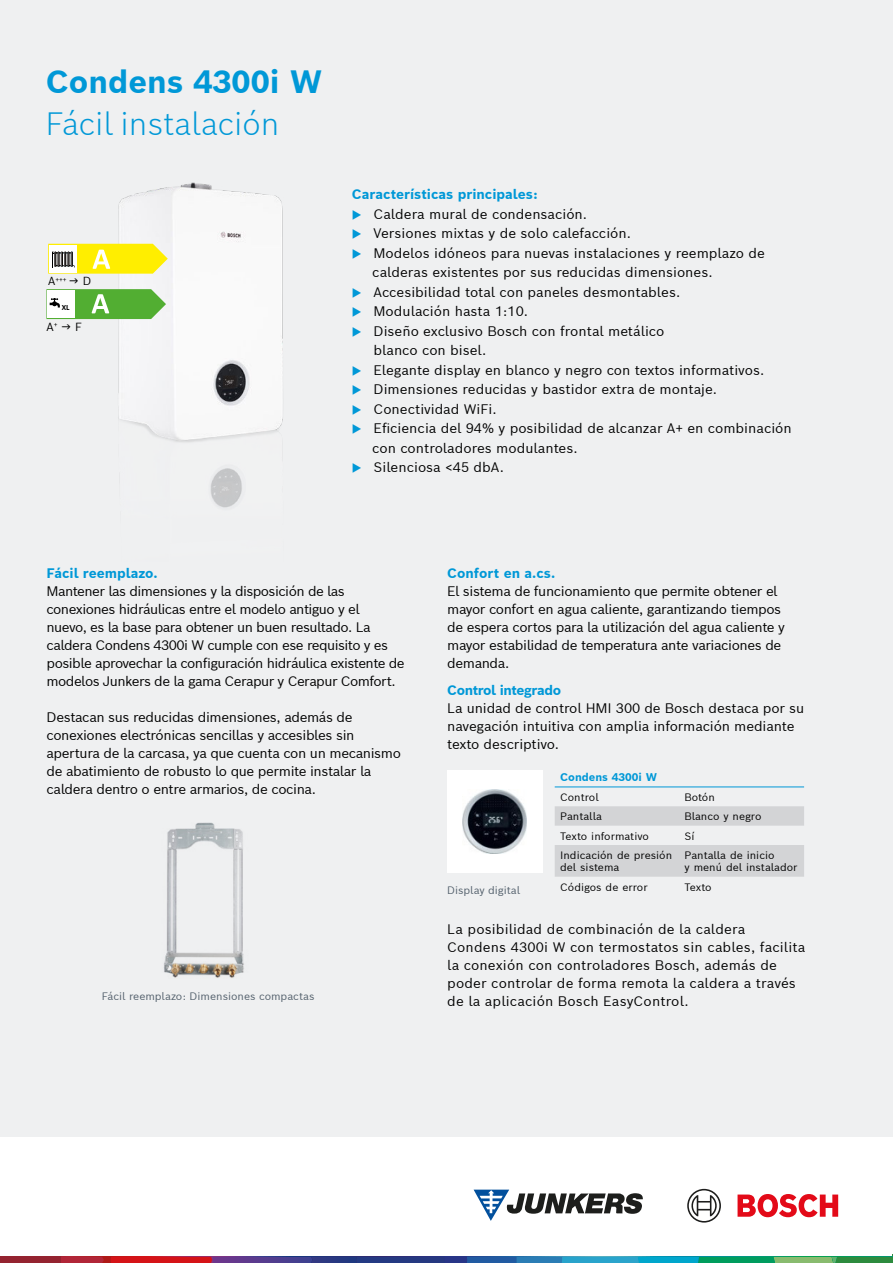
<style>
.page{position:relative;width:893px;height:1263px;background:#fff}
.page>*{position:absolute;margin:0;border:0;box-sizing:border-box;transform-origin:0 0}
.t1{font:300 31.5px "Bosch Sans";color:#0098d7}
.t2{font:700 31.5px "Bosch Sans";color:#0098d7}
.t3{font:13.5px/18px "Bosch Sans";letter-spacing:-.015em;color:#000}
.t4{font:13.5px/18px "Bosch Sans";letter-spacing:-.04em;color:#000}
.t5{font:13.5px/18px "Bosch Sans";letter-spacing:.01em;color:#000}
.t6{font:700 13.5px "Bosch Sans";color:#0098d7}
.t7{font:700 13.5px "Bosch Sans";letter-spacing:-.03em;color:#0098d7}
.t8{font:11.55px "Bosch Sans";color:#000}
.t9{font:11.4px "Bosch Sans";color:#000}
.t10{font:700 10.95px "Bosch Sans";color:#0098d7}
.t11{font:10.5px/12.3px "Bosch Sans";color:#000}
.t12{font:10.5px "Bosch Sans";color:#525f6b}
.t13{font:700 7.95px "Calibri";color:#000}
.t14{font:6.6px "Bosch Sans";color:#000}
.s1{font-size:11.4px}
.s2{color:#0098d7}
</style>
<div class="page">
<div style="left:0;top:0;width:893px;height:1137px;background:#eff0f1"></div>
<svg style="left:737px;top:1194px;width:101px;height:23px"></svg>
<svg style="left:474px;top:1189px;width:169px;height:32px"></svg>
<svg style="left:687px;top:1189px;width:34px;height:33px"></svg>
<img style="left:91px;top:182px;width:192px;height:326px">
<svg style="left:555px;top:806px;width:249px;height:71px"></svg>
<hr style="left:555px;top:786px;width:124px;height:1px;background:#0098d7">
<hr style="left:679px;top:786px;width:125px;height:1px;background:#0098d7">
<div style="left:447px;top:770px;width:95px;height:102px;background:#fff"></div>
<img style="left:463px;top:790px;width:64px;height:63px">
<img style="left:164px;top:822px;width:80px;height:156px">
<div style="left:0;top:1257px;width:60px;height:6px;background:#942330"></div>
<svg style="left:60px;top:1254px;width:833px;height:9px"></svg>
<svg style="left:46px;top:244px;width:122px;height:85px"></svg>
<h1 class="t2" style="left:46px;top:69px;width:278px">Condens 4300i W</h1>
<h1 class="t1" style="left:46px;top:106px;width:235px">Fácil instalación</h1>
<p class="t14" style="left:48px;top:275px;width:20px"><span class="s1">A</span>+++</p>
<p class="t9" style="left:83px;top:276px;width:10px">D</p>
<p class="t13" style="left:62px;top:303px;width:9px">XL</p>
<p class="t8" style="left:46px;top:322px;width:13px">A<sup>+</sup></p>
<p class="t8" style="left:75px;top:322px;width:8px">F</p>
<p class="t6" style="left:352px;top:189px;width:187px">Características principales:</p>
<p class="t3" style="left:352px;top:206px;width:237px"><span class="s2">◆</span> Caldera mural de condensación.</p>
<p class="t3" style="left:352px;top:225px;width:281px"><span class="s2">◆</span> Versiones mixtas y de solo calefacción.</p>
<p class="t3" style="left:372px;top:244px;width:394px;line-height:19.5px;text-indent:-20px"><span class="s2">◆</span> Modelos idóneos para nuevas instalaciones y reemplazo de calderas existentes por sus reducidas dimensiones.</p>
<p class="t3" style="left:352px;top:284px;width:330px"><span class="s2">◆</span> Accesibilidad total con paneles desmontables.</p>
<p class="t3" style="left:352px;top:303px;width:178px"><span class="s2">◆</span> Modulación hasta 1:10.</p>
<p class="t3" style="left:374px;top:322px;width:292px;line-height:19.5px;text-indent:-22px"><span class="s2">◆</span> Diseño exclusivo Bosch con frontal metálico blanco con bisel.</p>
<p class="t3" style="left:352px;top:362px;width:414px"><span class="s2">◆</span> Elegante display en blanco y negro con textos informativos.</p>
<p class="t3" style="left:352px;top:381px;width:367px"><span class="s2">◆</span> Dimensiones reducidas y bastidor extra de montaje.</p>
<p class="t3" style="left:352px;top:401px;width:146px"><span class="s2">◆</span> Conectividad WiFi.</p>
<p class="t3" style="left:372px;top:418px;width:421px;line-height:19.5px;text-indent:-20px"><span class="s2">◆</span> Eficiencia del 94% y posibilidad de alcanzar A+ en combinación con controladores modulantes.</p>
<p class="t3" style="left:352px;top:458px;width:154px"><span class="s2">◆</span> Silenciosa &lt;45 dbA.</p>
<p class="t6" style="left:47px;top:568px;width:113px">Fácil reemplazo.</p>
<p class="t4" style="left:47px;top:583px;width:360px">Mantener las dimensiones y la disposición de las conexiones hidráulicas entre el modelo antiguo y el<br>nuevo, es la base para obtener un buen resultado. La caldera Condens 4300i W cumple con ese requisito y es posible aprovechar la configuración hidráulica existente de modelos Junkers de la gama Cerapur y Cerapur Comfort.</p>
<p class="t3" style="left:47px;top:709px;width:356px">Destacan sus reducidas dimensiones, además de conexiones electrónicas sencillas y accesibles sin apertura de la carcasa, ya que cuenta con un mecanismo de abatimiento de robusto lo que permite instalar la caldera dentro o entre armarios, de cocina.</p>
<p class="t12" style="left:102px;top:992px;width:214px">Fácil reemplazo: Dimensiones compactas</p>
<p class="t6" style="left:447px;top:568px;width:110px">Confort en a.cs.</p>
<p class="t3" style="left:447px;top:582px;width:339px">El sistema de funcionamiento que permite obtener el mayor confort en agua caliente, garantizando tiempos de espera cortos para la utilización del agua caliente y mayor estabilidad de temperatura ante variaciones de demanda.</p>
<p class="t7" style="left:447px;top:684px;width:115px">Control integrado</p>
<p class="t3" style="left:447px;top:698px;width:358px">La unidad de control HMI 300 de Bosch destaca por su navegación intuitiva con amplia información mediante texto descriptivo.</p>
<p class="t10" style="left:560px;top:773px;width:98px">Condens 4300i W</p>
<p class="t11" style="left:560px;top:792px;width:40px">Control</p>
<p class="t11" style="left:684px;top:792px;width:32px">Botón</p>
<p class="t11" style="left:560px;top:811px;width:43px">Pantalla</p>
<p class="t11" style="left:684px;top:811px;width:79px">Blanco y negro</p>
<p class="t11" style="left:560px;top:830px;width:90px">Texto informativo</p>
<p class="t11" style="left:684px;top:830px;width:12px">Sí</p>
<p class="t11" style="left:560px;top:850px;width:113px">Indicación de presión del sistema</p>
<p class="t11" style="left:684px;top:850px;width:115px">Pantalla de inicio<br>y menú del instalador</p>
<p class="t12" style="left:447px;top:886px;width:74px">Display digital</p>
<p class="t11" style="left:560px;top:881px;width:89px">Códigos de error</p>
<p class="t11" style="left:684px;top:881px;width:29px">Texto</p>
<p class="t5" style="left:447px;top:921px;width:360px">La posibilidad de combinación de la caldera Condens 4300i W con termostatos sin cables, facilita la conexión con controladores Bosch, además de poder controlar de forma remota la caldera a través de la aplicación Bosch EasyControl.</p>
</div>
